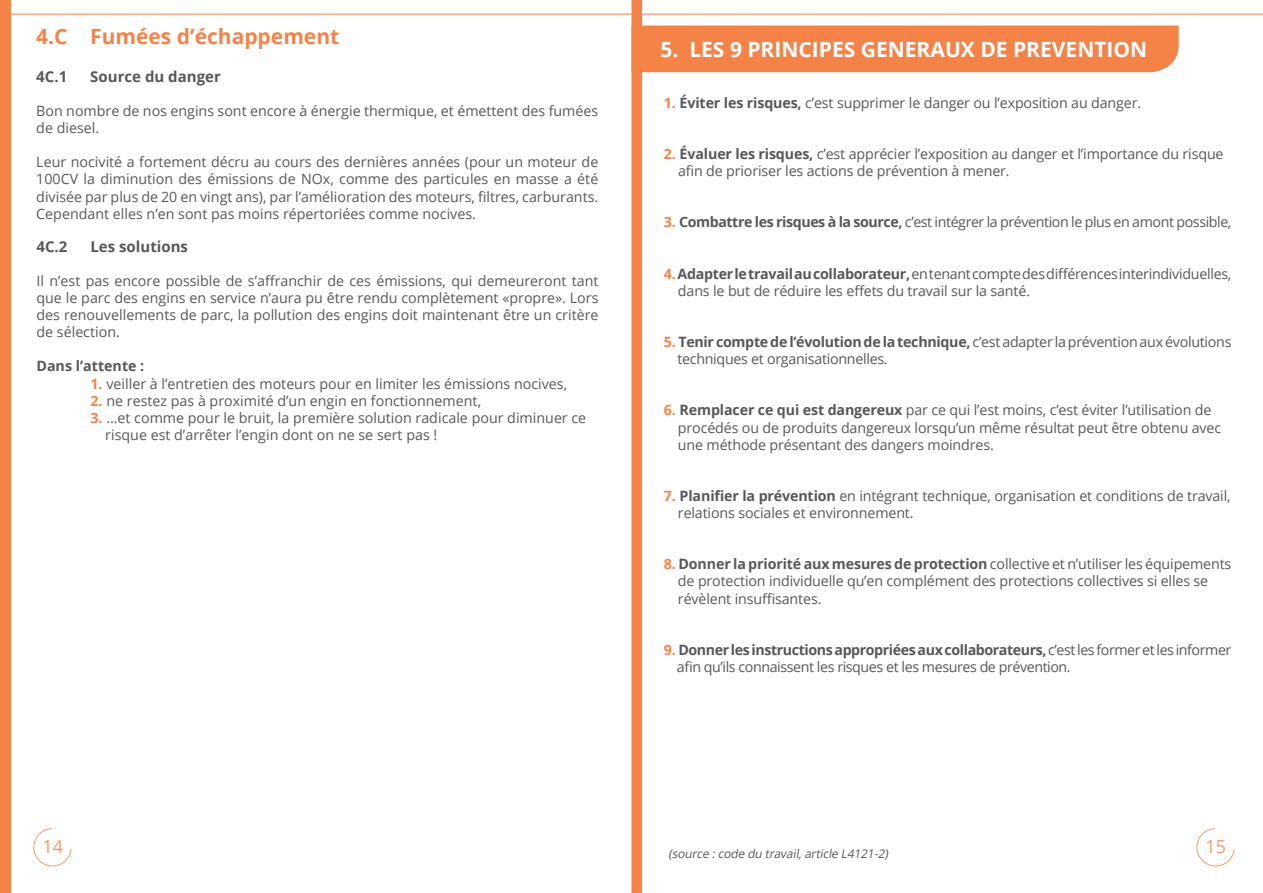
<style>
.page{position:relative;width:1263px;height:893px;background:#fff}
.page>*{position:absolute;margin:0;border:0;box-sizing:border-box;transform-origin:0 0}
.t1{font:700 21px "Open Sans";color:#fff}
.t2{font:700 21px "Open Sans";color:#f58347}
.t3{font:18px "Open Sans";color:#f89a67}
.t4{font:700 15px "Open Sans";color:#57585a}
.t5{font:14.25px/17.1px "Open Sans";letter-spacing:-.01em;color:#57585a}
.t6{font:14.25px/17.1px "Open Sans";letter-spacing:-.03em;color:#57585a}
.t7{font:700 14.25px "Open Sans";color:#57585a}
.t8{font:italic 12px "Open Sans";color:#57585a}
.s1{font-weight:700;color:#f58347}
.s2{font-weight:700}
</style>
<div class="page">
<div style="left:33px;top:828px;width:39px;height:38px;border:1px solid #f89a67;border-radius:50%"></div>
<div style="left:52px;top:819px;width:37px;height:30px;background:#fff"></div>
<hr style="left:0;top:14px;width:1263px;height:1px;background:#f58347">
<div style="left:0;top:0;width:11px;height:893px;background:#f58347"></div>
<div style="left:1196px;top:828px;width:39px;height:38px;border:1px solid #f89a67;border-radius:50%"></div>
<div style="left:1215px;top:819px;width:37px;height:30px;background:#fff"></div>
<div style="left:642px;top:26px;width:537px;height:46px;background:#f58347"></div>
<div style="left:631px;top:0;width:11px;height:893px;background:#f58347"></div>
<h1 class="t2" style="left:36px;top:21px;width:305px">4.C Fumées d’échappement</h1>
<p class="t4" style="left:36px;top:66px;width:32px">4C.1</p>
<p class="t4" style="left:90px;top:66px;width:132px">Source du danger</p>
<p class="t5" style="left:36px;top:102px;width:563px">Bon nombre de nos engins sont encore à énergie thermique, et émettent des fumées de diesel.</p>
<p class="t5" style="left:36px;top:153px;width:563px;text-align:justify">Leur nocivité a fortement décru au cours des dernières années (pour un moteur de 100CV la diminution des émissions de NOx, comme des particules en masse a été divisée par plus de 20 en vingt ans), par l’amélioration des moteurs, filtres, carburants.<br>Cependant elles n’en sont pas moins répertoriées comme nocives.</p>
<p class="t4" style="left:36px;top:236px;width:32px">4C.2</p>
<p class="t4" style="left:90px;top:236px;width:99px">Les solutions</p>
<p class="t5" style="left:36px;top:272px;width:563px;text-align:justify">Il n’est pas encore possible de s’affranchir de ces émissions, qui demeureront tant que le parc des engins en service n’aura pu être rendu complètement «propre». Lors des renouvellements de parc, la pollution des engins doit maintenant être un critère de sélection.</p>
<p class="t7" style="left:36px;top:356px;width:109px">Dans l’attente :</p>
<p class="t5" style="left:90px;top:374px;width:478px"><span class="s1">1.</span> veiller à l’entretien des moteurs pour en limiter les émissions nocives,</p>
<p class="t5" style="left:90px;top:392px;width:392px"><span class="s1">2.</span> ne restez pas à proximité d’un engin en fonctionnement,</p>
<p class="t5" style="left:105px;top:409px;width:482px;text-indent:-15px"><span class="s1">3.</span> …et comme pour le bruit, la première solution radicale pour diminuer ce risque est d’arrêter l’engin dont on ne se sert pas !</p>
<h1 class="t1" style="left:660px;top:34px;width:488px">5. LES 9 PRINCIPES GENERAUX DE PREVENTION</h1>
<p class="t5" style="left:664px;top:94px;width:479px"><span class="s1">1.</span> <span class="s2">Éviter les risques,</span> c’est supprimer le danger ou l’exposition au danger.</p>
<p class="t5" style="left:678px;top:145px;width:547px;text-indent:-14px"><span class="s1">2.</span> <span class="s2">Évaluer les risques,</span> c’est apprécier l’exposition au danger et l’importance du risque afin de prioriser les actions de prévention à mener.</p>
<p class="t6" style="left:664px;top:213px;width:569px"><span class="s1">3.</span> <span class="s2">Combattre les risques à la source,</span> c’est intégrer la prévention le plus en amont possible,</p>
<p class="t5" style="left:678px;top:265px;width:555px;text-indent:-14px"><span class="s1">4.</span> <span class="s2">Adapter le travail au collaborateur,</span> en tenant compte des différences interindividuelles, dans le but de réduire les effets du travail sur la santé.</p>
<p class="t5" style="left:677px;top:333px;width:555px;text-indent:-14px"><span class="s1">5.</span> <span class="s2">Tenir compte de l’évolution de la technique,</span> c’est adapter la prévention aux évolutions techniques et organisationnelles.</p>
<p class="t5" style="left:678px;top:401px;width:545px;text-indent:-14px"><span class="s1">6.</span> <span class="s2">Remplacer ce qui est dangereux</span> par ce qui l’est moins, c’est éviter l’utilisation de procédés ou de produits dangereux lorsqu’un même résultat peut être obtenu avec une méthode présentant des dangers moindres.</p>
<p class="t5" style="left:678px;top:487px;width:554px;text-indent:-14px"><span class="s1">7.</span> <span class="s2">Planifier la prévention</span> en intégrant technique, organisation et conditions de travail, relations sociales et environnement.</p>
<p class="t5" style="left:678px;top:555px;width:555px;text-indent:-14px"><span class="s1">8.</span> <span class="s2">Donner la priorité aux mesures de protection</span> collective et n’utiliser les équipements de protection individuelle qu’en complément des protections collectives si elles se révèlent insuffisantes.</p>
<p class="t6" style="left:677px;top:641px;width:556px;text-indent:-13px"><span class="s1">9.</span> <span class="s2">Donner les instructions appropriées aux collaborateurs,</span> c’est les former et les informer afin qu’ils connaissent les risques et les mesures de prévention.</p>
<p class="t3" style="left:43px;top:834px;width:22px">14</p>
<p class="t3" style="left:1205px;top:834px;width:22px">15</p>
<p class="t8" style="left:668px;top:845px;width:224px">(source :code du travail,article L4121-2)</p>
</div>
